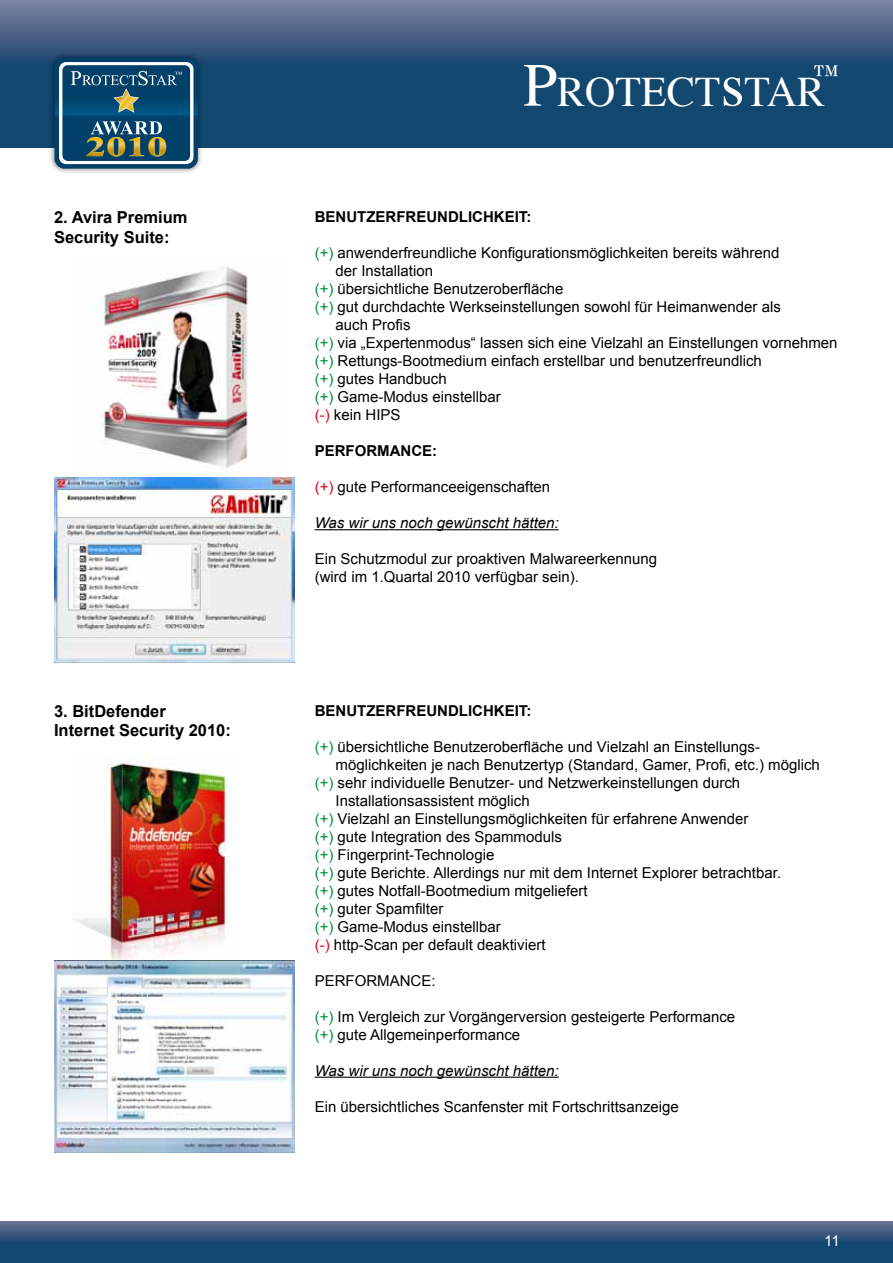
<style>
.page{position:relative;width:893px;height:1263px;background:#fff}
.page>*{position:absolute;margin:0;border:0;box-sizing:border-box;transform-origin:0 0}
.t1{font:42px "Times";color:#fff}
.t2{font:31.5px "Times";color:#fff}
.t3{font:700 16.5px/19.8px "Arial";color:#000}
.t4{font:15px/18px "Arial";color:#000}
.t5{font:700 15px "Arial";color:#000}
.t6{font:italic 15px "Arial";color:#000}
.t7{font:15px "Arial";color:#fff}
.s1{font-size:61.5px}
.s2{color:#009037}
.s3{color:#e2001a}
</style>
<div class="page">
<svg style="left:0;top:0;width:893px;height:148px;background:#2f557b"></svg>
<svg style="left:0;top:1222px;width:893px;height:41px;background:#295178"></svg>
<img style="left:47px;top:50px;width:159px;height:123px">
<svg style="left:55px;top:58px;width:143px;height:110px;background:#32647d"></svg>
<hr style="left:315px;top:529px;width:244px;height:1px;background:#000">
<img style="left:92px;top:266px;width:156px;height:202px">
<hr style="left:315px;top:1077px;width:244px;height:1px;background:#000">
<img style="left:74px;top:756px;width:153px;height:204px">
<img style="left:54px;top:477px;width:241px;height:186px">
<img style="left:54px;top:960px;width:241px;height:192px">
<p class="t3" style="left:54px;top:207px;width:135px">2. Avira Premium<br>Security Suite:</p>
<p class="t3" style="left:54px;top:701px;width:178px">3. BitDefender<br>Internet Security 2010:</p>
<h1 class="t1" style="left:523px;top:52px;width:304px"><span class="s1">P</span>ROTECT<span class="s1">s</span>TAR</h1>
<h2 class="t2" style="left:813px;top:46px;width:32px">™</h2>
<p class="t5" style="left:315px;top:208px;width:54px">BENUTZER</p>
<p class="t5" style="left:396px;top:208px;width:136px">FREUNDLICH KEIT:</p>
<p class="t4" style="left:315px;top:244px;width:466px"><span class="s2">(+)</span> anwenderfreundliche Konfigurationsmöglichkeiten bereits während</p>
<p class="t4" style="left:335px;top:262px;width:99px">der Installation</p>
<p class="t4" style="left:315px;top:280px;width:250px"><span class="s2">(+)</span> übersichtliche Benutzeroberfläche</p>
<p class="t4" style="left:315px;top:298px;width:468px"><span class="s2">(+)</span> gut durchdachte Werkseinstellungen sowohl für Heimanwender als</p>
<p class="t4" style="left:335px;top:316px;width:77px">auch Profis</p>
<p class="t4" style="left:315px;top:334px;width:524px"><span class="s2">(+)</span> via „Expertenmodus“ lassen sich eine Vielzahl an Einstellungen vornehmen</p>
<p class="t4" style="left:315px;top:352px;width:449px"><span class="s2">(+)</span> Rettungs-Bootmedium einfach erstellbar und benutzerfreundlich</p>
<p class="t4" style="left:315px;top:370px;width:134px"><span class="s2">(+)</span> gutes Handbuch</p>
<p class="t4" style="left:315px;top:388px;width:188px"><span class="s2">(+)</span> Game-Modus einstellbar</p>
<p class="t4" style="left:315px;top:406px;width:87px"><span class="s3">(-)</span> kein HIPS</p>
<p class="t5" style="left:315px;top:442px;width:87px">PERFORMANCE</p>
<p class="t5" style="left:432px;top:442px;width:6px">:</p>
<p class="t4" style="left:315px;top:478px;width:237px"><span class="s3">(+)</span> gute Performanceeigenschaften</p>
<p class="t6" style="left:315px;top:514px;width:246px">Was wir uns noch gewünscht hätten:</p>
<p class="t4" style="left:315px;top:550px;width:344px">Ein Schutzmodul zur proaktiven Malwareerkennung (wird im 1.Quartal 2010 verfügbar sein).</p>
<p class="t5" style="left:315px;top:702px;width:54px">BENUTZER</p>
<p class="t5" style="left:396px;top:702px;width:136px">FREUNDLICH KEIT:</p>
<p class="t4" style="left:315px;top:737px;width:447px"><span class="s2">(+)</span> übersichtliche Benutzeroberfläche und Vielzahl an Einstellungs-</p>
<p class="t4" style="left:335px;top:755px;width:486px">möglichkeiten je nach Benutzertyp (Standard, Gamer, Profi, etc.) möglich</p>
<p class="t4" style="left:315px;top:773px;width:427px"><span class="s2">(+)</span> sehr individuelle Benutzer- und Netzwerkeinstellungen durch</p>
<p class="t4" style="left:335px;top:791px;width:196px">Installationsassistent möglich</p>
<p class="t4" style="left:315px;top:809px;width:435px"><span class="s2">(+)</span> Vielzahl an Einstellungsmöglichkeiten für erfahrene Anwender</p>
<p class="t4" style="left:315px;top:827px;width:249px"><span class="s2">(+)</span> gute Integration des Spammoduls</p>
<p class="t4" style="left:315px;top:845px;width:181px"><span class="s2">(+)</span> Fingerprint-Technologie</p>
<p class="t4" style="left:315px;top:863px;width:468px"><span class="s2">(+)</span> gute Berichte. Allerdings nur mit dem Internet Explorer betrachtbar.</p>
<p class="t4" style="left:315px;top:881px;width:274px"><span class="s2">(+)</span> gutes Notfall-Bootmedium mitgeliefert</p>
<p class="t4" style="left:315px;top:899px;width:130px"><span class="s2">(+)</span> guter Spamfilter</p>
<p class="t4" style="left:315px;top:917px;width:188px"><span class="s2">(+)</span> Game-Modus einstellbar</p>
<p class="t4" style="left:315px;top:935px;width:232px"><span class="s3">(-)</span> http-Scan per default deaktiviert</p>
<p class="t4" style="left:315px;top:971px;width:122px">PERFORMANCE:</p>
<p class="t4" style="left:315px;top:1007px;width:422px"><span class="s2">(+)</span> Im Vergleich zur Vorgängerversion gesteigerte Performance <span class="s2">(+)</span> gute Allgemeinperformance</p>
<p class="t6" style="left:315px;top:1062px;width:246px">Was wir uns noch gewünscht hätten:</p>
<p class="t4" style="left:315px;top:1097px;width:366px">Ein übersichtliches Scanfenster mit Fortschrittsanzeige</p>
<p class="t7" style="left:824px;top:1232px;width:17px">11</p>
</div>
